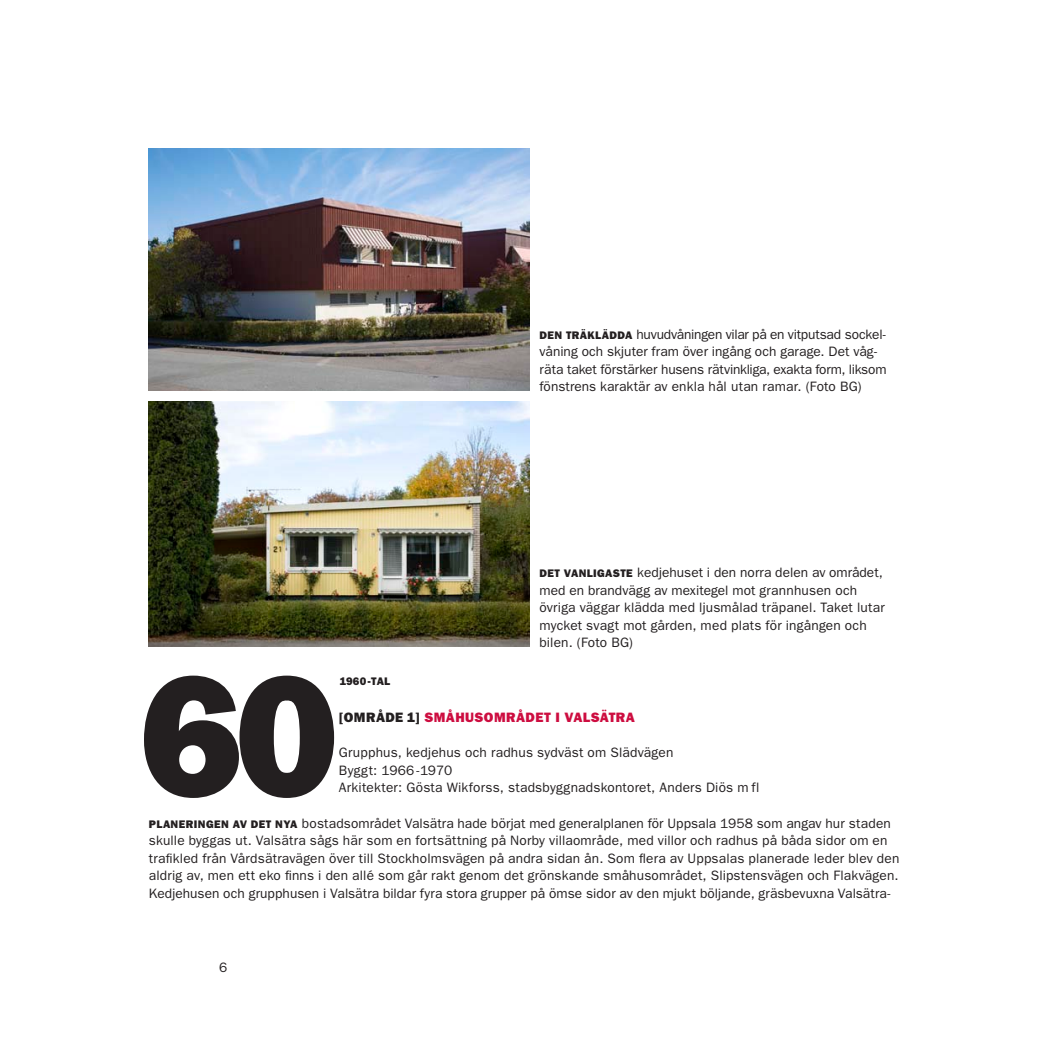
<style>
.page{position:relative;width:1042px;height:1042px;background:#fff}
.page>*{position:absolute;margin:0;border:0;box-sizing:border-box;transform-origin:0 0}
.t1{font:800 173.25px "Franklin Gothic";color:#231f20}
.t2{font:13.65px/17.5px "Franklin Gothic";letter-spacing:.01em;color:#231f20}
.t3{font:800 13.65px "Franklin Gothic";letter-spacing:.035em;color:#cd0d40}
.t4{font:800 11.03px "Franklin Gothic";letter-spacing:.02em;color:#231f20}
.s1{font-weight:800;font-size:11.03px}
.s2{color:#231f20}
</style>
<div class="page">
<img style="left:149px;top:149px;width:381px;height:242px">
<img style="left:149px;top:402px;width:381px;height:244px">
<p class="t2" style="left:539px;top:325px;width:349px"><span class="s1">DEN TRÄKLÄDDA</span> huvudvåningen vilar på en vitputsad sockel&shy;våning och skjuter fram över ingång och garage. Det våg&shy;räta taket förstärker husens rätvinkliga, exakta form, liksom fönstrens karaktär av enkla hål utan ramar. (Foto BG)</p>
<p class="t2" style="left:539px;top:564px;width:347px"><span class="s1">DET VANLIGASTE</span> kedjehuset i den norra delen av området, med en brandvägg av mexitegel mot grannhusen och övriga väggar klädda med ljusmålad träpanel. Taket lutar mycket svagt mot gården, med plats för ingången och bilen. (Foto BG)</p>
<h1 class="t1" style="left:139px;top:635px;width:201px">60</h1>
<p class="t4" style="left:340px;top:675px;width:52px">1960-TAL</p>
<p class="t3" style="left:339px;top:710px;width:297px"><span class="s2">[OMRÅDE 1]</span> SMÅHUSOMRÅDET I VALSÄTRA</p>
<p class="t2" style="left:339px;top:744px;width:422px">Grupphus, kedjehus och radhus sydväst om Slädvägen<br>Byggt: 1966 -1970<br>Arkitekter: Gösta Wikforss, stadsbyggnadskontoret, Anders Diös m fl</p>
<p class="t2" style="left:149px;top:814px;width:752px"><span class="s1">PLANERINGEN AV DET NYA</span> bostadsområdet Valsätra hade börjat med generalplanen för Uppsala 1958 som angav hur staden skulle byggas ut. Valsätra sågs här som en fortsättning på Norby villaområde, med villor och radhus på båda sidor om en trafikled från Vårdsätravägen över till Stockholmsvägen på andra sidan ån. Som flera av Uppsalas planerade leder blev den aldrig av, men ett eko finns i den allé som går rakt genom det grönskande småhusområdet, Slipstensvägen och Flakvägen.<br>Kedjehusen och grupphusen i Valsätra bildar fyra stora grupper på ömse sidor av den mjukt böljande, gräsbevuxna Valsätra-</p>
<p class="t2" style="left:219px;top:958px;width:10px">6</p>
</div>
